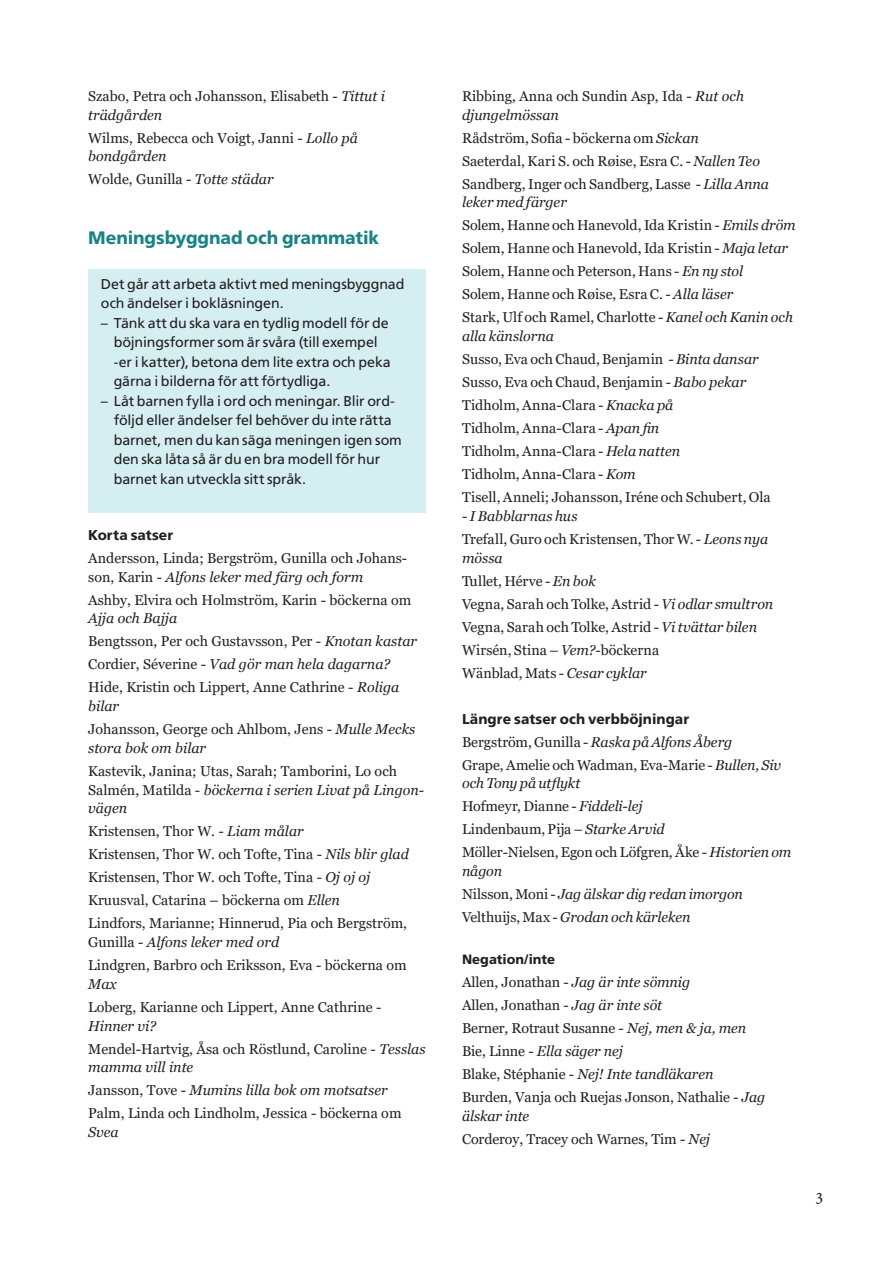
<style>
.page{position:relative;width:893px;height:1263px;background:#fff}
.page>*{position:absolute;margin:0;border:0;box-sizing:border-box;transform-origin:0 0}
.Grön_rubrik{font:800 18px "Frutiger SLLOTF";letter-spacing:-.005em;color:#1a8285}
.t1{font:18px "Minion Pro";color:#231f20}
.Mellanrubrik{font:14.25px/18.8px "Georgia";color:#231f20}
.No_Spacing_wrd_1{font:14.25px/18.8px "Georgia";color:#231f20}
.text2_ruta{font:14.25px/19.5px "Frutiger SLLOTF";letter-spacing:-.01em;color:#231f20}
.Normal_wrd_1{font:14.25px/18.8px "Georgia";letter-spacing:-.01em;color:#231f20}
.Mellanrubrik-2{font:italic 14.25px/18.8px "Georgia";letter-spacing:-.005em;color:#231f20}
.No_Spacing_wrd_1-2{font:italic 14.25px "Georgia";color:#231f20}
.Text1_ruta{font:14.25px/19.5px "Frutiger SLLOTF";letter-spacing:-.005em;color:#231f20}
.Normal_wrd_1-2{font:italic 14.25px "Georgia";letter-spacing:-.01em;color:#231f20}
.Mellanrubrik-3{font:800 14.25px "Frutiger SLLOTF";letter-spacing:.005em;color:#231f20}
.Mellanrubrik-4{font:800 13.5px "Frutiger SLLOTF";color:#231f20}
.s1{font-style:italic}
.s2{font-style:normal}
</style>
<div class="page">
<div style="left:88px;top:269px;width:338px;height:243px;background:#d5eef2"></div>
<p class="Normal_wrd_1" style="left:88px;top:87px;width:298px">Szabo, Petra och Johansson, Elisabeth - <span class="s1">Tittut i trädgården</span></p>
<p class="Normal_wrd_1" style="left:88px;top:129px;width:271px">Wilms, Rebecca och Voigt, Janni - <span class="s1">Lollo på bondgården</span></p>
<p class="Normal_wrd_1" style="left:88px;top:170px;width:187px">Wolde, Gunilla - <span class="s1">Totte städar</span></p>
<p class="Grön_rubrik" style="left:88px;top:227px;width:292px">Meningsbyggnad och grammatik</p>
<p class="Text1_ruta" style="left:101px;top:274px;width:305px">Det går att arbeta aktivt med meningsbyggnad och ändelser i bokläsningen.</p>
<p class="text2_ruta" style="left:114px;top:313px;width:278px;text-indent:-13px">– Tänk att du ska vara en tydlig modell för de böjningsformer som är svåra (till exempel -er i katter), betona dem lite extra och peka gärna i bilderna för att förtydliga.</p>
<p class="text2_ruta" style="left:114px;top:391px;width:290px;text-indent:-13px">– Låt barnen fylla i ord och meningar. Blir ord&shy;följd eller ändelser fel behöver du inte rätta barnet, men du kan säga meningen igen som den ska låta så är du en bra modell för hur barnet kan utveckla sitt språk.</p>
<p class="Mellanrubrik-3" style="left:88px;top:526px;width:87px">Korta satser</p>
<p class="No_Spacing_wrd_1" style="left:88px;top:549px;width:320px">Andersson, Linda; Bergström, Gunilla och Johans&shy;son, Karin - <span class="s1">Alfons leker med färg och form</span></p>
<p class="No_Spacing_wrd_1" style="left:88px;top:591px;width:325px">Ashby, Elvira och Holmström, Karin - böckerna om<br><span class="s1">Ajja och Bajja</span></p>
<p class="No_Spacing_wrd_1" style="left:88px;top:632px;width:330px">Bengtsson, Per och Gustavsson, Per - <span class="s1">Knotan kastar</span></p>
<p class="No_Spacing_wrd_1-2" style="left:88px;top:655px;width:304px"><span class="s2">Cordier, Séverine -</span> Vad gör man hela dagarna?</p>
<p class="No_Spacing_wrd_1" style="left:88px;top:678px;width:313px">Hide, Kristin och Lippert, Anne Cathrine - <span class="s1">Roliga bilar</span></p>
<p class="No_Spacing_wrd_1" style="left:88px;top:720px;width:329px">Johansson, George och Ahlbom, Jens - <span class="s1">Mulle Mecks stora bok om bilar</span></p>
<p class="No_Spacing_wrd_1" style="left:88px;top:762px;width:337px">Kastevik, Janina; Utas, Sarah; Tamborini, Lo och<br>Salmén, Matilda - <span class="s1">böckerna i serien Livat på Lingon&shy;vägen</span></p>
<p class="No_Spacing_wrd_1" style="left:88px;top:822px;width:217px">Kristensen, Thor W. <span class="s1">- Liam målar</span></p>
<p class="No_Spacing_wrd_1" style="left:88px;top:845px;width:322px">Kristensen, Thor W. och Tofte, Tina - <span class="s1">Nils blir glad</span></p>
<p class="No_Spacing_wrd_1" style="left:88px;top:868px;width:284px">Kristensen, Thor W. och Tofte, Tina - <span class="s1">Oj oj oj</span></p>
<p class="No_Spacing_wrd_1" style="left:88px;top:891px;width:253px">Kruusval, Catarina – böckerna om <span class="s1">Ellen</span></p>
<p class="No_Spacing_wrd_1" style="left:88px;top:914px;width:320px">Lindfors, Marianne; Hinnerud, Pia och Bergström,<br>Gunilla - <span class="s1">Alfons leker med ord</span></p>
<p class="No_Spacing_wrd_1" style="left:88px;top:956px;width:320px">Lindgren, Barbro och Eriksson, Eva - böckerna om<br><span class="s1">Max</span></p>
<p class="No_Spacing_wrd_1" style="left:88px;top:998px;width:295px">Loberg, Karianne och Lippert, Anne Cathrine -<br><span class="s1">Hinner vi?</span></p>
<p class="No_Spacing_wrd_1" style="left:88px;top:1040px;width:339px">Mendel-Hartvig, Åsa och Röstlund, Caroline - <span class="s1">Tesslas mamma vill inte</span></p>
<p class="No_Spacing_wrd_1-2" style="left:88px;top:1081px;width:301px"><span class="s2">Jansson, Tove -</span> Mumins lilla bok om motsatser</p>
<p class="No_Spacing_wrd_1" style="left:88px;top:1104px;width:315px">Palm, Linda och Lindholm, Jessica - böckerna om<br><span class="s1">Svea</span></p>
<p class="No_Spacing_wrd_1" style="left:462px;top:87px;width:283px">Ribbing, Anna och Sundin Asp, Ida - <span class="s1">Rut och djungelmössan</span></p>
<p class="Mellanrubrik" style="left:462px;top:129px;width:238px">Rådström, Sofia - böckerna om <span class="s1">Sickan</span></p>
<p class="Mellanrubrik" style="left:462px;top:152px;width:299px">Saeterdal, Kari S. och Røise, Esra C. - <span class="s1">Nallen Teo</span></p>
<p class="Mellanrubrik" style="left:462px;top:175px;width:309px">Sandberg, Inger och Sandberg, Lasse - <span class="s1">Lilla Anna leker med färger</span></p>
<p class="Mellanrubrik" style="left:462px;top:216px;width:335px">Solem, Hanne och Hanevold, Ida Kristin - <span class="s1">Emils dröm</span></p>
<p class="Mellanrubrik" style="left:462px;top:239px;width:327px">Solem, Hanne och Hanevold, Ida Kristin - <span class="s1">Maja letar</span></p>
<p class="Mellanrubrik" style="left:462px;top:262px;width:283px">Solem, Hanne och Peterson, Hans - <span class="s1">En ny stol</span></p>
<p class="Mellanrubrik" style="left:462px;top:285px;width:273px">Solem, Hanne och Røise, Esra C. <span class="s1">- Alla läser</span></p>
<p class="Mellanrubrik-2" style="left:462px;top:308px;width:333px"><span class="s2">Stark, Ulf och Ramel, Charlotte -</span> Kanel och Kanin och alla känslorna</p>
<p class="Mellanrubrik" style="left:462px;top:350px;width:298px">Susso, Eva och Chaud, Benjamin <span class="s1">- Binta dansar</span></p>
<p class="Mellanrubrik" style="left:462px;top:373px;width:286px">Susso, Eva och Chaud, Benjamin - <span class="s1">Babo pekar</span></p>
<p class="Mellanrubrik" style="left:462px;top:396px;width:213px">Tidholm, Anna-Clara <span class="s1">- Knacka på</span></p>
<p class="Mellanrubrik" style="left:462px;top:419px;width:199px">Tidholm, Anna-Clara - <span class="s1">Apan fin</span></p>
<p class="Mellanrubrik" style="left:462px;top:442px;width:220px">Tidholm, Anna-Clara - <span class="s1">Hela natten</span></p>
<p class="Mellanrubrik" style="left:462px;top:465px;width:175px">Tidholm, Anna-Clara - <span class="s1">Kom</span></p>
<p class="Mellanrubrik" style="left:462px;top:488px;width:310px">Tisell, Anneli; Johansson, Iréne och Schubert, Ola</p>
<p class="Mellanrubrik-2" style="left:462px;top:507px;width:117px"><span class="s2">-</span> I Babblarnas hus</p>
<p class="Mellanrubrik" style="left:462px;top:530px;width:308px">Trefall, Guro och Kristensen, Thor W. - <span class="s1">Leons nya mössa</span></p>
<p class="Mellanrubrik" style="left:462px;top:572px;width:135px">Tullet, Hérve - <span class="s1">En bok</span></p>
<p class="Mellanrubrik" style="left:462px;top:595px;width:313px">Vegna, Sarah och Tolke, Astrid - <span class="s1">Vi odlar smultron</span></p>
<p class="Mellanrubrik" style="left:462px;top:618px;width:297px">Vegna, Sarah och Tolke, Astrid - <span class="s1">Vi tvättar bilen</span></p>
<p class="Mellanrubrik" style="left:462px;top:641px;width:199px">Wirsén, Stina – <span class="s1">Vem?</span>-böckerna</p>
<p class="Mellanrubrik" style="left:462px;top:664px;width:186px">Wänblad, Mats - <span class="s1">Cesar cyklar</span></p>
<p class="Mellanrubrik-3" style="left:462px;top:710px;width:229px">Längre satser och verbböjningar</p>
<p class="Mellanrubrik" style="left:462px;top:733px;width:272px">Bergström, Gunilla - <span class="s1">Raska på Alfons Åberg</span></p>
<p class="Mellanrubrik" style="left:462px;top:756px;width:321px">Grape, Amelie och Wadman, Eva-Marie - <span class="s1">Bullen, Siv och Tony på utflykt</span></p>
<p class="Mellanrubrik" style="left:462px;top:797px;width:182px">Hofmeyr, Dianne - <span class="s1">Fiddeli-lej</span></p>
<p class="Mellanrubrik" style="left:462px;top:820px;width:204px">Lindenbaum, Pija – <span class="s1">Starke Arvid</span></p>
<p class="Mellanrubrik" style="left:462px;top:843px;width:331px">Möller-Nielsen, Egon och Löfgren, Åke - <span class="s1">Historien om någon</span></p>
<p class="Mellanrubrik-2" style="left:462px;top:885px;width:282px"><span class="s2">Nilsson, Moni -</span> Jag älskar dig redan imorgon</p>
<p class="Mellanrubrik-2" style="left:462px;top:908px;width:230px"><span class="s2">Velthuijs, Max -</span> Grodan och kärleken</p>
<p class="Mellanrubrik-4" style="left:462px;top:952px;width:95px">Negation/inte</p>
<p class="Normal_wrd_1" style="left:462px;top:973px;width:230px">Allen, Jonathan - <span class="s1">Jag är inte sömnig</span></p>
<p class="Normal_wrd_1" style="left:462px;top:996px;width:202px">Allen, Jonathan - <span class="s1">Jag är inte söt</span></p>
<p class="Normal_wrd_1" style="left:462px;top:1019px;width:286px">Berner, Rotraut Susanne - <span class="s1">Nej, men &amp; ja, men</span></p>
<p class="Normal_wrd_1-2" style="left:462px;top:1042px;width:162px"><span class="s2">Bie, Linne -</span> Ella säger nej</p>
<p class="Normal_wrd_1-2" style="left:462px;top:1065px;width:253px"><span class="s2">Blake, Stéphanie -</span> Nej! Inte tandläkaren</p>
<p class="Normal_wrd_1" style="left:462px;top:1088px;width:305px">Burden, Vanja och Ruejas Jonson, Nathalie <span class="s1">- Jag älskar inte</span></p>
<p class="Normal_wrd_1" style="left:462px;top:1130px;width:250px">Corderoy, Tracey och Warnes, Tim - <span class="s1">Nej</span></p>
<p class="t1" style="left:815px;top:1183px;width:10px">3</p>
</div>
